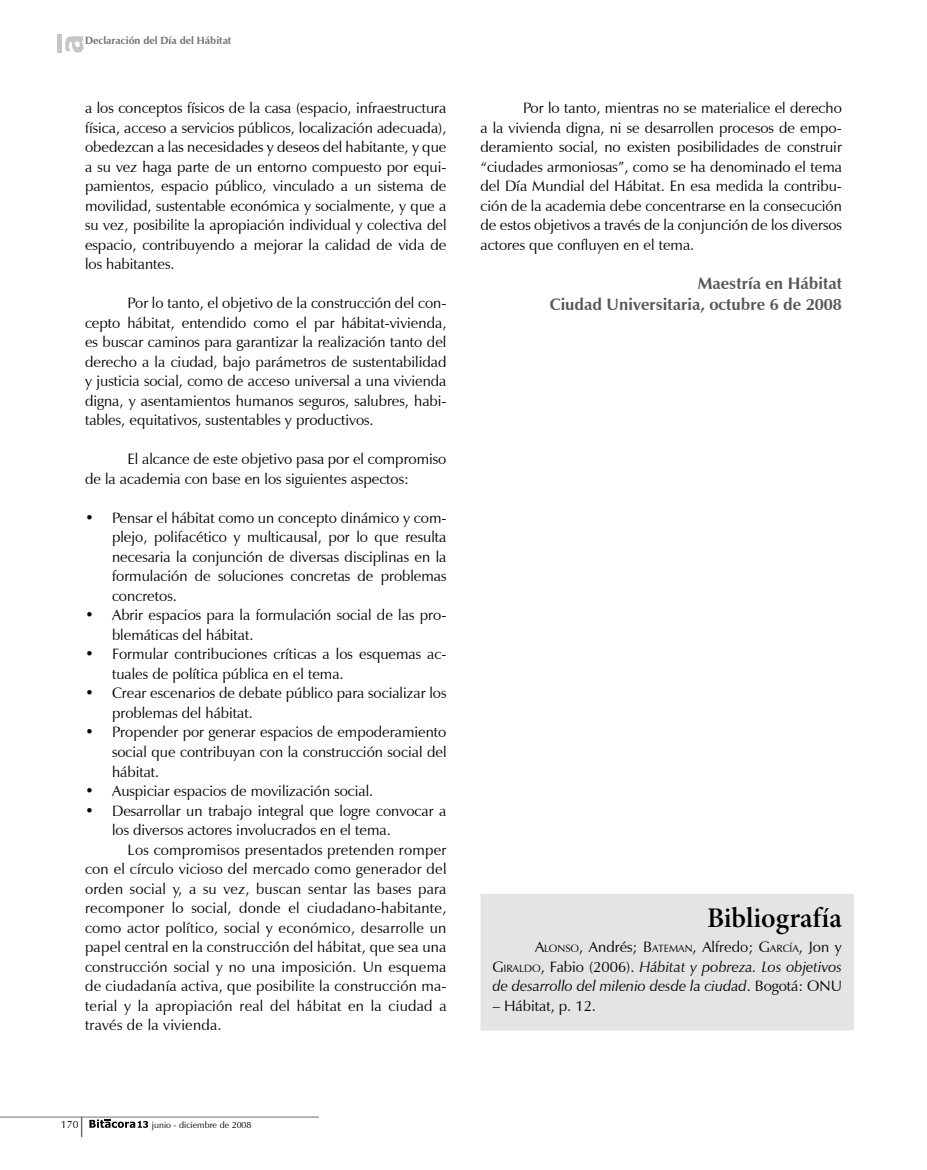
<style>
.page{position:relative;width:927px;height:1170px;background:#fff}
.page>*{position:absolute;margin:0;border:0;box-sizing:border-box;transform-origin:0 0}
.t1{font:28.5px "Minion Pro Semibold Subh";color:#000}
.t2{font:700 16.5px/21px "Zapf Humanist 601 BT";color:#58585a;text-align:right}
.t3{font:15px/19.5px "Zapf Humanist 601 BT";color:#000;text-align:justify}
.t4{font:italic 15px/19.5px "Zapf Humanist 601 BT";color:#000;text-align:justify}
.t5{font:700 10.5px "Zapf Humanist 601 BT";color:#707173}
.t6{font:10.5px "Zapf Humanist 601 BT";color:#000}
.t7{font:9px "Zapf Humanist 601 BT";color:#000}
.s1{font-style:normal}
.s2{font-style:normal;font-size:10.5px}
</style>
<div class="page">
<hr style="left:0;top:1116px;width:319px;height:1px;background:#707173">
<svg style="left:81px;top:1116px;width:1px;height:21px"></svg>
<hr style="left:58px;top:34px;width:4px;height:19px;background:#c5c6c8">
<svg style="left:65px;top:36px;width:19px;height:17px"></svg>
<svg style="left:89px;top:1119px;width:59px;height:8px"></svg>
<div style="left:486px;top:899px;width:362px;height:125px;background:#e3e4e5"></div>
<div style="left:480px;top:893px;width:374px;height:137px;border:12px solid #e3e4e5"></div>
<p class="t5" style="left:85px;top:34px;width:148px">Declaración del Día del Hábitat</p>
<p class="t3" style="left:85px;top:98px;width:363px">a los conceptos físicos de la casa (espacio, infraestructura física, acceso a servicios públicos, localización adecuada), obedezcan a las necesidades y deseos del habitante, y que a su vez haga parte de un entorno compuesto por equi&shy;pamientos, espacio público, vinculado a un sistema de movilidad, sustentable económica y socialmente, y que a su vez, posibilite la apropiación individual y colectiva del espacio, contribuyendo a mejorar la calidad de vida de los habitantes.</p>
<p class="t3" style="left:85px;top:293px;width:363px;text-indent:43px">Por lo tanto, el objetivo de la construcción del con&shy;cepto hábitat, entendido como el par hábitat-vivienda, es buscar caminos para garantizar la realización tanto del derecho a la ciudad, bajo parámetros de sustentabilidad y justicia social, como de acceso universal a una vivienda digna, y asentamientos humanos seguros, salubres, habi&shy;tables, equitativos, sustentables y productivos.</p>
<p class="t3" style="left:85px;top:449px;width:363px;text-indent:43px">El alcance de este objetivo pasa por el compromiso de la academia con base en los siguientes aspectos:</p>
<p class="t3" style="left:112px;top:508px;width:336px;text-indent:-27px">• Pensar el hábitat como un concepto dinámico y com&shy;plejo, polifacético y multicausal, por lo que resulta necesaria la conjunción de diversas disciplinas en la formulación de soluciones concretas de problemas concretos.</p>
<p class="t3" style="left:112px;top:605px;width:336px;text-indent:-27px">• Abrir espacios para la formulación social de las pro&shy;blemáticas del hábitat.</p>
<p class="t3" style="left:112px;top:644px;width:336px;text-indent:-27px">• Formular contribuciones críticas a los esquemas ac&shy;tuales de política pública en el tema.</p>
<p class="t3" style="left:112px;top:683px;width:336px;text-indent:-27px">• Crear escenarios de debate público para socializar los problemas del hábitat.</p>
<p class="t3" style="left:112px;top:722px;width:336px;text-indent:-27px">• Propender por generar espacios de empoderamiento social que contribuyan con la construcción social del hábitat.</p>
<p class="t3" style="left:85px;top:781px;width:290px">• Auspiciar espacios de movilización social.</p>
<p class="t3" style="left:112px;top:800px;width:336px;text-indent:-27px">• Desarrollar un trabajo integral que logre convocar a los diversos actores involucrados en el tema.</p>
<p class="t3" style="left:85px;top:839px;width:363px;text-indent:43px">Los compromisos presentados pretenden romper con el círculo vicioso del mercado como generador del orden social y, a su vez, buscan sentar las bases para recomponer lo social, donde el ciudadano-habitante, como actor político, social y económico, desarrolle un papel central en la construcción del hábitat, que sea una construcción social y no una imposición. Un esquema de ciudadanía activa, que posibilite la construcción ma&shy;terial y la apropiación real del hábitat en la ciudad a través de la vivienda.</p>
<p class="t3" style="left:480px;top:98px;width:363px;text-indent:43px">Por lo tanto, mientras no se materialice el derecho a la vivienda digna, ni se desarrollen procesos de empo&shy;deramiento social, no existen posibilidades de construir “ciudades armoniosas”, como se ha denominado el tema del Día Mundial del Hábitat. En esa medida la contribu&shy;ción de la academia debe concentrarse en la consecución de estos objetivos a través de la conjunción de los diversos actores que confluyen en el tema.</p>
<p class="t2" style="left:550px;top:272px;width:294px">Maestría en Hábitat<br>Ciudad Universitaria, octubre 6 de 2008</p>
<h1 class="t1" style="left:707px;top:900px;width:136px">Bibliografía</h1>
<p class="t4" style="left:492px;top:937px;width:351px;text-indent:43px"><span class="s1">A</span><span class="s2">LONSO</span><span class="s1">, Andrés;</span> <span class="s1">B</span><span class="s2">ATEMAN</span><span class="s1">, Alfredo;</span> <span class="s1">G</span><span class="s2">ARCÍA</span><span class="s1">, Jon y </span><span class="s1">G</span><span class="s2">IRALDO</span><span class="s1">, Fabio (2006).</span> Hábitat y pobreza. Los objetivos de desarrollo del milenio desde la ciudad<span class="s1">. Bogotá: ONU</span></p>
<p class="t3" style="left:492px;top:995px;width:105px">– Hábitat, p. 12.</p>
<p class="t6" style="left:61px;top:1117px;width:19px">170</p>
<p class="t7" style="left:152px;top:1119px;width:101px">junio - diciembre de 2008</p>
</div>
